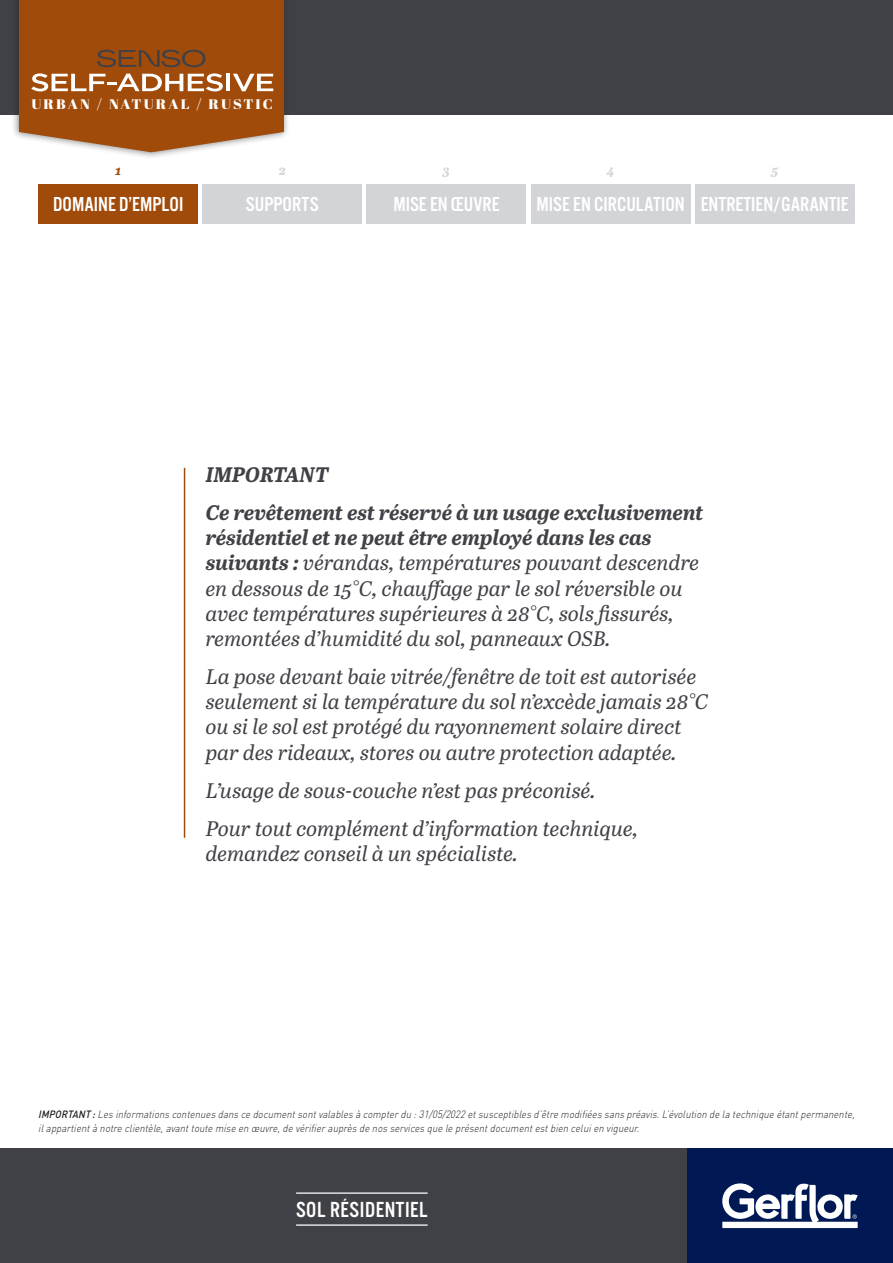
<style>
.page{position:relative;width:893px;height:1263px;background:#fff}
.page>*{position:absolute;margin:0;border:0;box-sizing:border-box;transform-origin:0 0}
.t1{font:22.65px "Alternate Got No 3 D";letter-spacing:.025em;color:#fff}
.t2{font:italic 21px/25.2px "Abril Text";color:#404146}
.t3{font:21px "Alternate Got No 3 D";color:#fff}
.t4{font:italic 700 21px/38px "Abril Text";color:#404146}
.t5{font:13.8px "Abril Fatface";letter-spacing:.15em;color:#fff;scale:1.06 1}
.t6{font:italic 700 13.5px "Abril Text";color:#d3d4d8}
.t7{font:italic 700 13.5px "Abril Text";color:#a14b0a}
.t8{font:italic 300 10.5px/13.5px "DIN Pro";color:#231f20;scale:.9 1}
.s1{font-weight:700}
.s2{font-weight:500}
</style>
<div class="page">
<div style="left:0;top:0;width:893px;height:115px;background:#404146"></div>
<div style="left:0;top:1148px;width:893px;height:115px;background:#404146"></div>
<div style="left:38px;top:184px;width:160px;height:40px;background:#a14b0a"></div>
<div style="left:202px;top:184px;width:160px;height:40px;background:#d3d4d8"></div>
<div style="left:367px;top:184px;width:159px;height:40px;background:#d3d4d8"></div>
<div style="left:531px;top:184px;width:160px;height:40px;background:#d3d4d8"></div>
<div style="left:695px;top:184px;width:160px;height:40px;background:#d3d4d8"></div>
<hr style="left:184px;top:468px;width:1px;height:370px;background:#a14b0a">
<div style="left:687px;top:1148px;width:206px;height:115px;background:#001954"></div>
<svg style="left:722px;top:1183px;width:136px;height:45px"></svg>
<hr style="left:296px;top:1224px;width:132px;height:2px;background:#fff">
<hr style="left:296px;top:1192px;width:132px;height:2px;background:#fff">
<div style="left:11px;top:0;width:279px;height:160px;background:#231f20;opacity:.5"></div>
<svg style="left:19px;top:0;width:265px;height:152px"></svg>
<p class="t5" style="left:31px;top:94px;width:229px">URBAN / NATURAL / RUSTIC</p>
<p class="t7" style="left:115px;top:160px;width:8px">1</p>
<p class="t6" style="left:279px;top:160px;width:9px">2</p>
<p class="t6" style="left:443px;top:160px;width:9px">3</p>
<p class="t6" style="left:607px;top:160px;width:9px">4</p>
<p class="t6" style="left:771px;top:160px;width:8px">5</p>
<p class="t3" style="left:53px;top:193px;width:132px">DOMAINE D’EMPLOI</p>
<p class="t3" style="left:246px;top:193px;width:74px">SUPPORTS</p>
<p class="t3" style="left:393px;top:193px;width:108px">MISE EN ŒUVRE</p>
<p class="t3" style="left:536px;top:193px;width:150px">MISE EN CIRCULATION</p>
<p class="t3" style="left:701px;top:193px;width:150px">ENTRETIEN/GARANTIE</p>
<p class="t4" style="left:206px;top:455px;width:499px">IMPORTANT<br>Ce revêtement est réservé à un usage exclusivement</p>
<p class="t2" style="left:206px;top:524px;width:495px"><span class="s1">résidentiel et ne peut être employé dans les cas suivants :</span> vérandas, températures pouvant descendre en dessous de 15°C, chauffage par le sol réversible ou avec températures supérieures à 28°C, sols fissurés, remontées d’humidité du sol, panneaux OSB.</p>
<p class="t2" style="left:206px;top:663px;width:504px">La pose devant baie vitrée/fenêtre de toit est autorisée seulement si la température du sol n’excède jamais 28°C ou si le sol est protégé du rayonnement solaire direct par des rideaux, stores ou autre protection adaptée.</p>
<p class="t2" style="left:206px;top:770px;width:434px;line-height:38px">L’usage de sous-couche n’est pas préconisé.<br>Pour tout complément d’information technique,</p>
<p class="t2" style="left:206px;top:840px;width:314px">demandez conseil à un spécialiste.</p>
<p class="t8" style="left:38px;top:1107px;width:912px"><span class="s2">IMPORTANT :</span> Lesinformationscontenuesdanscedocumentsontvalablesàcompterdu :31/05/2022etsusceptiblesd’êtremodifiéessanspréavis.L’évolution delatechniqueétantpermanente, ilappartientànotreclientèle,avanttoutemiseen œuvre,devérifierauprèsdenosservicesqueleprésentdocumentestbien celuien vigueur.</p>
<p class="t1" style="left:296px;top:1197px;width:133px">SOL RÉSIDENTIEL</p>
</div>
